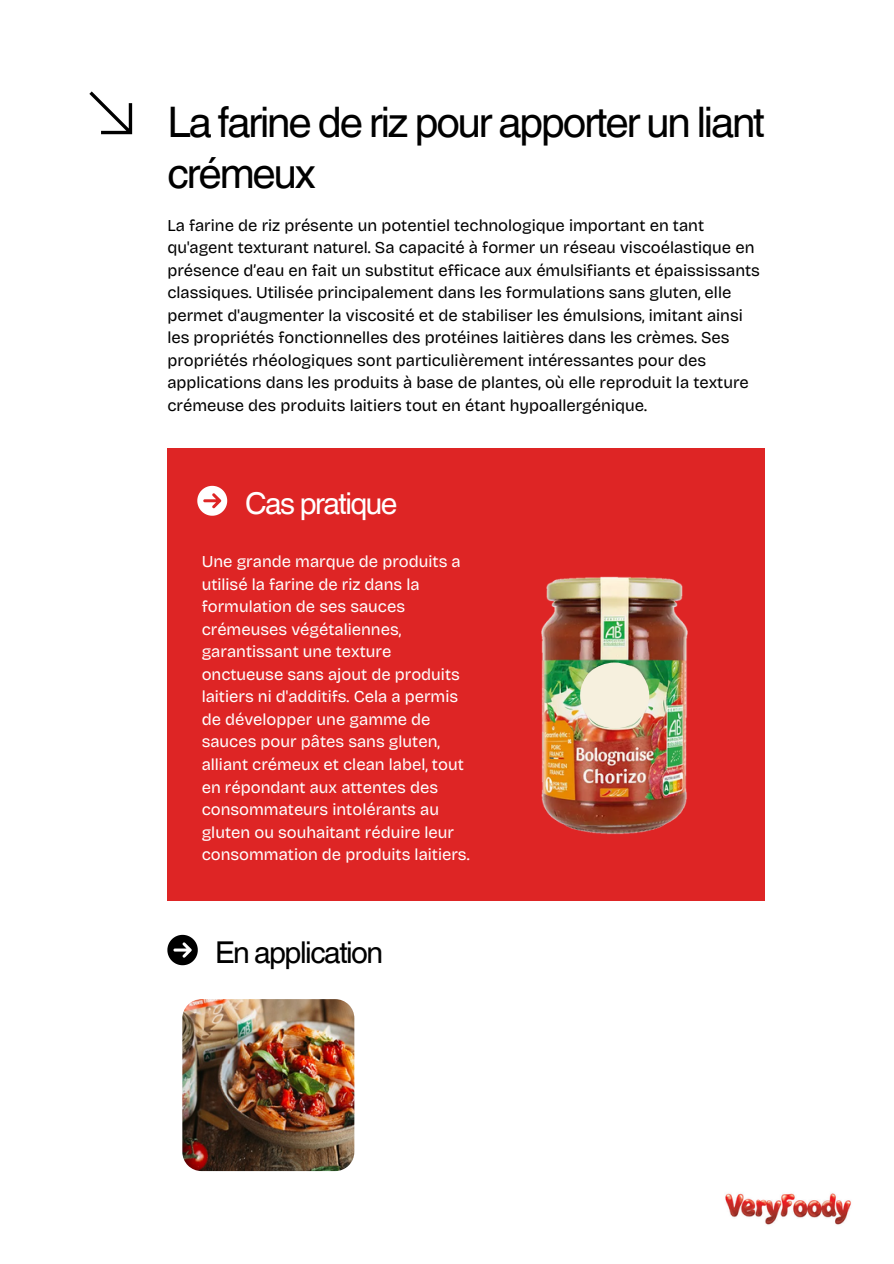
<style>
.page{position:relative;width:894px;height:1264px;background:#fff}
.page>*{position:absolute;margin:0;border:0;box-sizing:border-box;transform-origin:0 0}
.t1{font:42.15px/50.1px "Helvetica World";letter-spacing:-.05em;color:#000}
.t2{font:30.15px "Helvetica World";letter-spacing:-.05em;color:#000}
.t3{font:30.15px "Helvetica World";letter-spacing:-.05em;color:#fff}
.t4{font:16.65px/22.5px "Bricolage Grotesque";color:#000}
.t5{font:16.65px/22.5px "Bricolage Grotesque";color:#fff}
</style>
<div class="page">
<svg style="left:89px;top:91px;width:43px;height:43px"></svg>
<div style="left:167px;top:448px;width:597px;height:453px;background:#de2525"></div>
<svg style="left:197px;top:486px;width:30px;height:29px"></svg>
<img style="left:541px;top:576px;width:147px;height:258px">
<div style="left:580px;top:662px;width:69px;height:66px;background:#f6f0de;border-radius:50%"></div>
<img style="left:725px;top:1193px;width:126px;height:32px">
<svg style="left:167px;top:934px;width:31px;height:31px"></svg>
<img style="left:182px;top:999px;width:172px;height:171px">
<p class="t1" style="left:167px;top:98px;width:599px">La farine de riz pour apporter un liant crémeux</p>
<p class="t4" style="left:167px;top:214px;width:594px">La farine de riz présente un potentiel technologique important en tant qu'agent texturant naturel. Sa capacité à former un réseau viscoélastique en présence d’eau en fait un substitut efficace aux émulsifiants et épaississants classiques. Utilisée principalement dans les formulations sans gluten, elle permet d'augmenter la viscosité et de stabiliser les émulsions, imitant ainsi les propriétés fonctionnelles des protéines laitières dans les crèmes. Ses propriétés rhéologiques sont particulièrement intéressantes pour des applications dans les produits à base de plantes, où elle reproduit la texture crémeuse des produits laitiers tout en étant hypoallergénique.</p>
<p class="t3" style="left:245px;top:485px;width:154px">Cas pratique</p>
<h2 class="t5" style="left:202px;top:550px;width:269px">Une grande marque de produits a utilisé la farine de riz dans la formulation de ses sauces crémeuses végétaliennes, garantissant une texture onctueuse sans ajout de produits laitiers ni d'additifs. Cela a permis de développer une gamme de sauces pour pâtes sans gluten, alliant crémeux et clean label, tout en répondant aux attentes des consommateurs intolérants au gluten ou souhaitant réduire leur consommation de produits laitiers.</h2>
<p class="t2" style="left:215px;top:934px;width:169px">En application</p>
</div>
